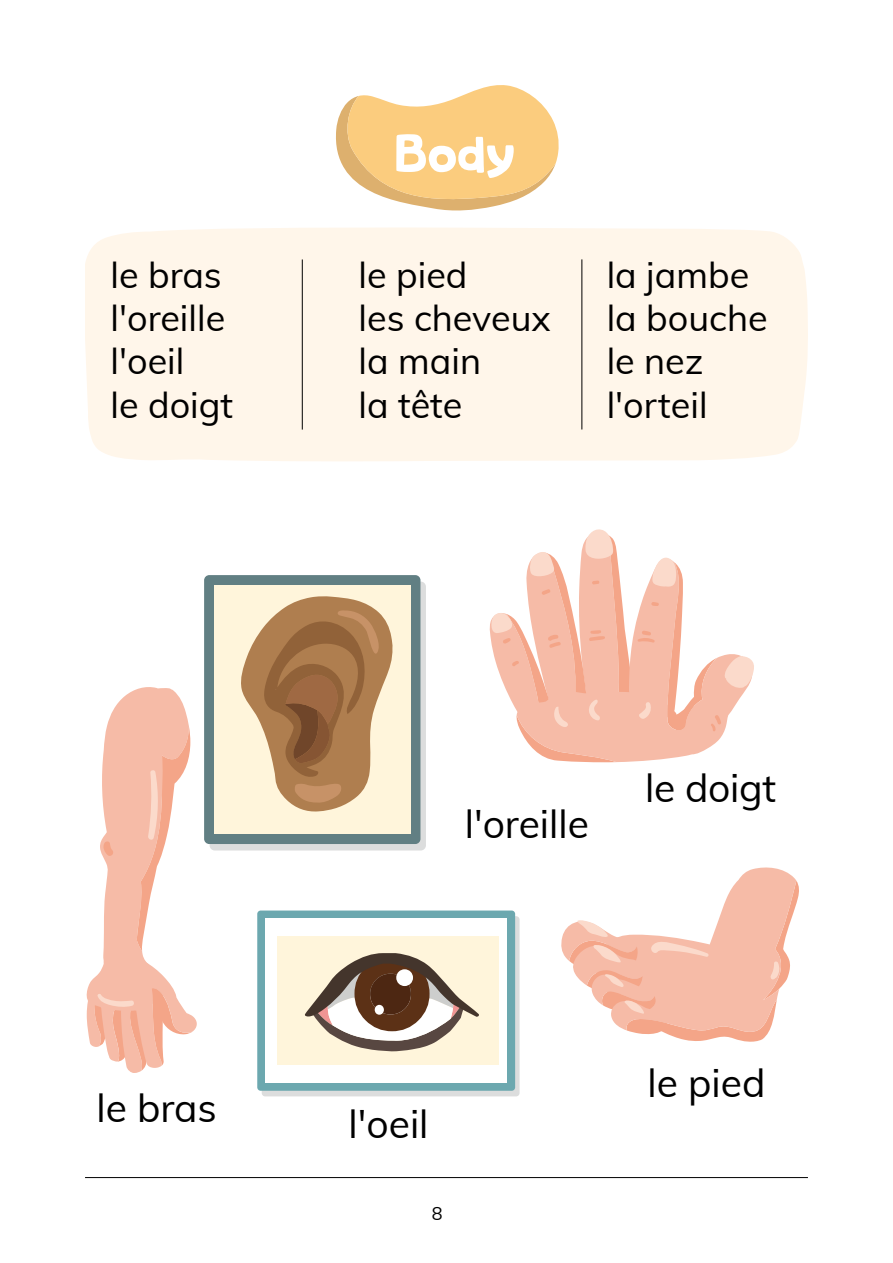
<style>
.page{position:relative;width:893px;height:1263px;background:#fff}
.page>*{position:absolute;margin:0;border:0;box-sizing:border-box;transform-origin:0 0}
.t1{font:54px "Studycat";color:#fff}
.t2{font:39px "Muli";color:#000}
.t3{font:36px/43.2px "Muli";color:#000}
.t4{font:18px "Muli";color:#000}
</style>
<div class="page">
<hr style="left:85px;top:1177px;width:723px;height:1px;background:#000">
<svg style="left:336px;top:85px;width:223px;height:126px"></svg>
<div style="left:85px;top:227px;width:723px;height:234px;background:#fff6ea"></div>
<hr style="left:302px;top:259px;width:1px;height:171px;background:#000">
<hr style="left:581px;top:259px;width:1px;height:170px;background:#000">
<svg style="left:86px;top:687px;width:111px;height:386px"></svg>
<div style="left:210px;top:582px;width:216px;height:268px;background:#dcdddd;border-radius:5px"></div>
<div style="left:204px;top:575px;width:216px;height:269px;background:#617f83;border-radius:5px"></div>
<div style="left:214px;top:585px;width:196px;height:249px;background:#fff5db"></div>
<svg style="left:241px;top:596px;width:152px;height:216px"></svg>
<div style="left:262px;top:916px;width:258px;height:180px;background:#dcdddd;border-radius:3px"></div>
<div style="left:257px;top:910px;width:258px;height:181px;background:#6ca8af;border-radius:3px"></div>
<div style="left:265px;top:919px;width:242px;height:164px;background:#fff"></div>
<div style="left:277px;top:936px;width:222px;height:129px;background:#fff5db"></div>
<svg style="left:305px;top:953px;width:174px;height:98px"></svg>
<svg style="left:489px;top:529px;width:265px;height:234px"></svg>
<svg style="left:561px;top:867px;width:238px;height:175px"></svg>
<h1 class="t1" style="left:394px;top:115px;width:122px">Body</h1>
<p class="t3" style="left:111px;top:252px;width:124px">le bras l'oreille l'oeil<br>le doigt</p>
<p class="t3" style="left:359px;top:252px;width:194px">le pied<br>les cheveux la main<br>la tête</p>
<p class="t3" style="left:607px;top:252px;width:162px">la jambe la bouche le nez l'orteil</p>
<p class="t2" style="left:96px;top:1079px;width:122px">le bras</p>
<p class="t2" style="left:465px;top:796px;width:126px">l'oreille</p>
<p class="t2" style="left:645px;top:760px;width:132px">le doigt</p>
<p class="t2" style="left:349px;top:1096px;width:82px">l'oeil</p>
<p class="t4" style="left:432px;top:1200px;width:12px">8</p>
<p class="t2" style="left:647px;top:1054px;width:119px">le pied</p>
</div>
